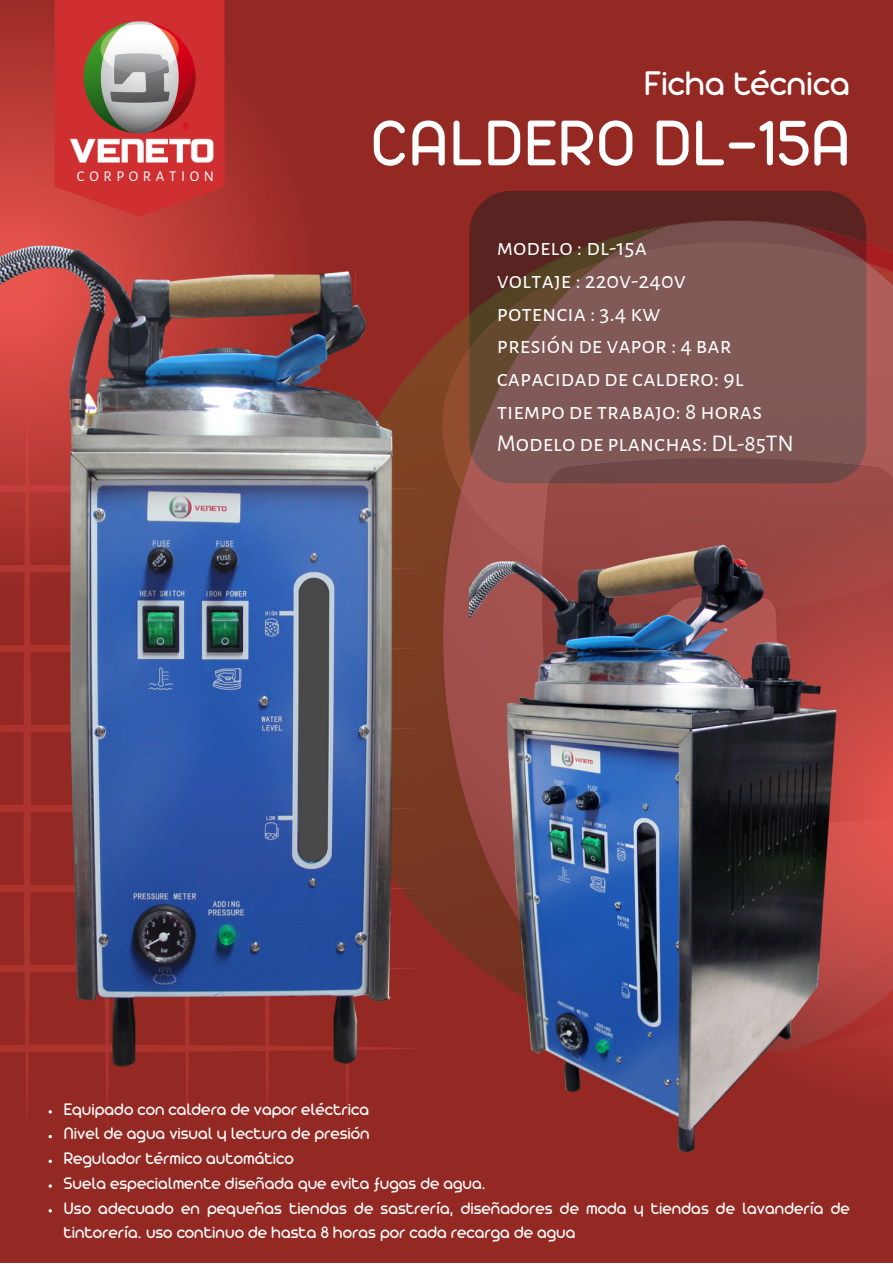
<style>
.page{position:relative;width:893px;height:1264px;background:#fff}
.page>*{position:absolute;margin:0;border:0;box-sizing:border-box;transform-origin:0 0}
.t1{font:69.45px "Arista Pro";color:#fff}
.t2{font:36.9px "Arista Pro";color:#fff}
.t3{font:24px/32.5px "Alegreya Sans SC";color:#fff}
.t4{font:18px/24.8px "Arista Pro";color:#fff}
.t5{font:14.85px "Alegreya Sans SC";letter-spacing:.31em;color:#fff}
</style>
<div class="page">
<div style="left:0;top:0;width:892px;height:1262px;background:#942823"></div>
<img style="left:469px;top:191px;width:423px;height:344px">
<svg style="left:592px;top:473px;width:300px;height:611px;background:#aa4844"></svg>
<svg style="left:0;top:0;width:286px;height:234px"></svg>
<svg style="left:55px;top:0;width:169px;height:216px;background:#cd3132"></svg>
<img style="left:72px;top:8px;width:134px;height:126px">
<img style="left:63px;top:134px;width:154px;height:33px">
<img style="left:497px;top:535px;width:361px;height:616px">
<img style="left:0;top:234px;width:497px;height:841px">
<h2 class="t2" style="left:643px;top:71px;width:208px">Ficha técnica</h2>
<p class="t5" style="left:77px;top:169px;width:138px">CORPORATION</p>
<h1 class="t1" style="left:370px;top:121px;width:482px">CALDERO DL-15A</h1>
<h3 class="t3" style="left:497px;top:232px;width:298px">modelo : dl-15a<br>voltaje : 220v-240v<br>potencia : 3.4 kw<br>presión de vapor : 4 bar capacidad de caldero: 9l tiempo de trabajo: 8 horas<br>Modelo de planchas: DL-85TN</h3>
<p class="t4" style="left:63px;top:1097px;width:788px">Equipado con caldera de vapor eléctrica<br>Nivel de agua visual y lectura de presión<br>Regulador térmico automático<br>Suela especialmente diseñada que evita fugas de agua.<br>Uso adecuado en pequeñas tiendas de sastrería, diseñadores de moda y tiendas de lavandería de tintorería. uso continuo de hasta 8 horas por cada recarga de agua</p>
</div>
